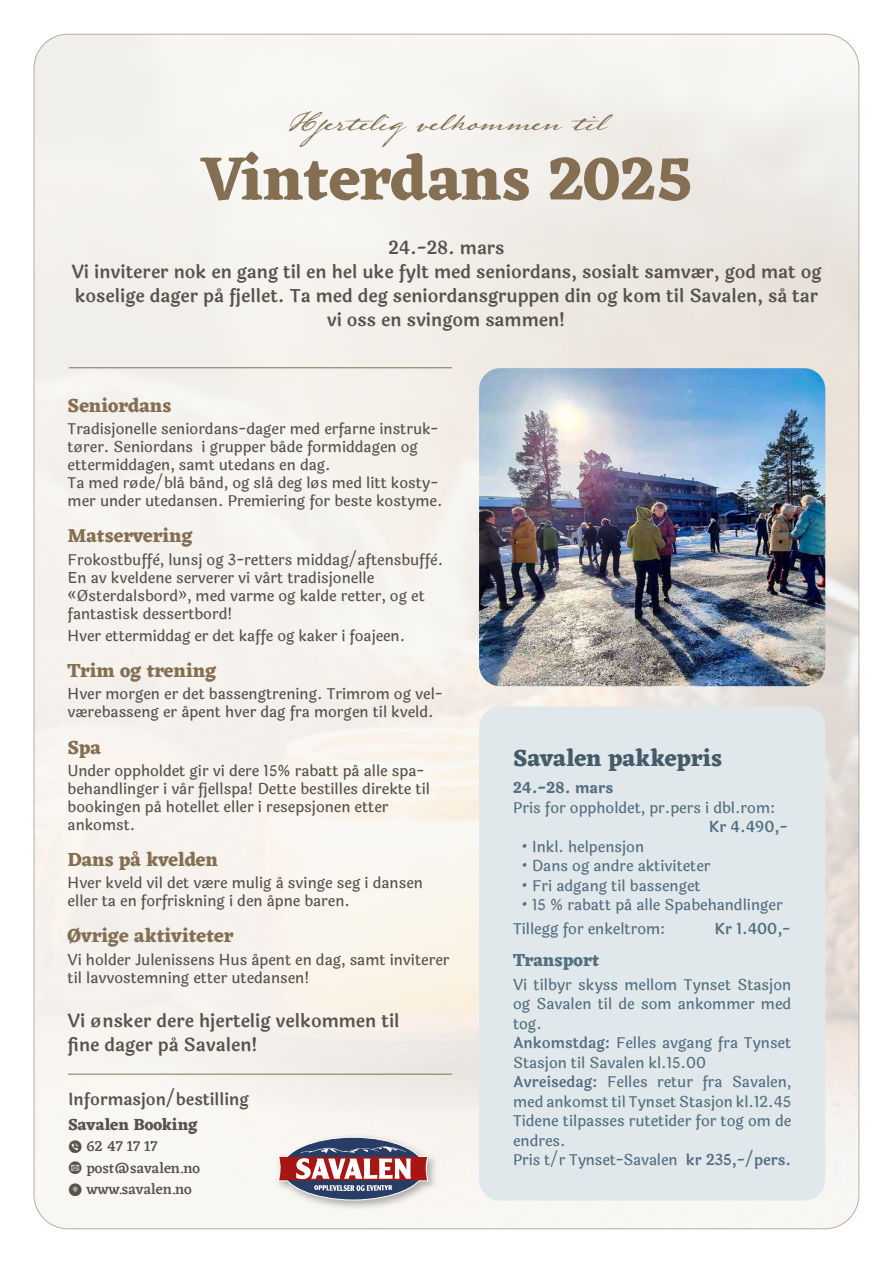
<style>
.page{position:relative;width:893px;height:1263px;background:#fff}
.page>*{position:absolute;margin:0;border:0;box-sizing:border-box;transform-origin:0 0}
.t1{font:700 63px "Eczar";letter-spacing:-.01em;color:#846f52}
.t2{font:24px "Lamar Pen";color:#846f52}
.t3{font:700 24px "Eczar";letter-spacing:-.01em;color:#445b6a}
.t4{font:700 19.5px "Eczar";color:#846f52}
.t5{font:600 18px/24px "Laila";color:#56534b}
.t6{font:700 18px "Eczar";color:#536f82}
.t7{font:600 16.5px "Laila";color:#56534b}
.t8{font:700 16.5px "Eczar";letter-spacing:-.015em;color:#56534b}
.t9{font:500 15px/18px "Laila";color:#56534b}
.t10{font:500 15px/19.5px "Laila";color:#536f82}
.t11{font:500 15px/21.6px "Eczar";letter-spacing:-.01em;color:#56534b}
.t12{font:600 15px "Laila";color:#536f82}
.t13{font:700 15px "Laila";color:#536f82}
.s1{font-family:"Socialico Plus";font-weight:400;font-size:18px}
.s2{font-weight:600}
</style>
<div class="page">
<div style="left:479px;top:706px;width:346px;height:494px;background:#e1e8eb;border-radius:21px"></div>
<div style="left:275px;top:1133px;width:163px;height:78px;background:#000;opacity:.3"></div>
<div style="left:282px;top:1137px;width:143px;height:63px;background:#283d65;border-radius:50%"></div>
<svg style="left:278px;top:1146px;width:151px;height:45px"></svg>
<hr style="left:69px;top:367px;width:383px;height:1px;background:#846f52">
<hr style="left:68px;top:1074px;width:384px;height:1px;background:#846f52">
<img style="left:479px;top:368px;width:346px;height:318px">
<h2 class="t2" style="left:289px;top:107px;width:316px">Hjertelig velkommen til</h2>
<h1 class="t1" style="left:201px;top:141px;width:493px">Vinterdans 2025</h1>
<p class="t5" style="left:71px;top:236px;width:752px;text-align:center">24.-28. mars<br>Vi inviterer nok en gang til en hel uke fylt med seniordans, sosialt samvær, god mat og koselige dager på fjellet. Ta med deg seniordansgruppen din og kom til Savalen, så tar vi oss en svingom sammen!</p>
<h3 class="t4" style="left:68px;top:394px;width:105px">Seniordans</h3>
<p class="t9" style="left:68px;top:420px;width:376px">Tradisjonelle seniordans-dager med erfarne instruk&shy;tører. Seniordans i grupper både formiddagen og ettermiddagen, samt utedans en dag.<br>Ta med røde/blå bånd, og slå deg løs med litt kosty&shy;mer under utedansen. Premiering for beste kostyme.</p>
<h3 class="t4" style="left:68px;top:524px;width:127px">Matservering</h3>
<p class="t9" style="left:68px;top:551px;width:377px">Frokostbuffè, lunsj og 3-retters middag/aftensbuffè.<br>En av kveldene serverer vi vårt tradisjonelle «Østerdalsbord», med varme og kalde retter, og et fantastisk dessertbord!</p>
<p class="t9" style="left:68px;top:627px;width:339px">Hver ettermiddag er det kaffe og kaker i foajeen.</p>
<h3 class="t4" style="left:68px;top:659px;width:150px">Trim og trening</h3>
<p class="t9" style="left:68px;top:686px;width:377px">Hver morgen er det bassengtrening. Trimrom og vel&shy;værebasseng er åpent hver dag fra morgen til kveld.</p>
<h3 class="t4" style="left:68px;top:735px;width:35px">Spa</h3>
<p class="t9" style="left:68px;top:762px;width:364px">Under oppholdet gir vi dere 15% rabatt på alle spa&shy;behandlinger i vår fjellspa! Dette bestilles direkte til bookingen på hotellet eller i resepsjonen etter ankomst.</p>
<h3 class="t4" style="left:68px;top:848px;width:152px">Dans på kvelden</h3>
<p class="t9" style="left:68px;top:874px;width:357px">Hver kveld vil det være mulig å svinge seg i dansen eller ta en forfriskning i den åpne baren.</p>
<h3 class="t4" style="left:68px;top:924px;width:167px">Øvrige aktiviteter</h3>
<p class="t9" style="left:68px;top:951px;width:383px">Vi holder Julenissens Hus åpent en dag, samt inviterer til lavvostemning etter utedansen!</p>
<p class="t5" style="left:68px;top:1010px;width:333px">Vi ønsker dere hjertelig velkommen til fine dager på Savalen!</p>
<p class="t7" style="left:68px;top:1088px;width:182px">Informasjon/bestilling</p>
<p class="t8" style="left:68px;top:1114px;width:131px">Savalen Booking</p>
<p class="t11" style="left:68px;top:1135px;width:133px"><span class="s1">v</span> 62 47 17 17<br><span class="s1">m</span> post@savalen.no<br><span class="s1">7</span> www.savalen.no</p>
<h2 class="t3" style="left:513px;top:744px;width:211px">Savalen pakkepris</h2>
<p class="t13" style="left:513px;top:776px;width:102px">24.-28. mars</p>
<p class="t10" style="left:513px;top:798px;width:264px">Pris for oppholdet, pr.pers i dbl.rom:</p>
<p class="t12" style="left:709px;top:816px;width:80px">Kr 4.490,-</p>
<p class="t10" style="left:522px;top:837px;width:124px">• Inkl. helpensjon</p>
<p class="t10" style="left:522px;top:856px;width:190px">• Dans og andre aktiviteter</p>
<p class="t10" style="left:522px;top:876px;width:181px">• Fri adgang til bassenget</p>
<p class="t10" style="left:513px;top:893px;width:271px;line-height:23.7px;text-indent:9px">• 15 % rabatt på alle Spabehandlinger<br>Tillegg for enkeltrom:</p>
<p class="t12" style="left:714px;top:918px;width:78px">Kr 1.400,-</p>
<p class="t6" style="left:513px;top:949px;width:88px">Transport</p>
<p class="t10" style="left:513px;top:975px;width:280px">Vi tilbyr skyss mellom Tynset Stasjon og Savalen til de som ankommer med tog.<br><span class="s2">Ankomstdag:</span> Felles avgang fra Tynset<br>Stasjon til Savalen kl.15.00<br><span class="s2">Avreisedag:</span> Felles retur fra Savalen, med ankomst til Tynset Stasjon kl.12.45<br>Tidene tilpasses rutetider for tog om de endres.<br>Pris t/r Tynset-Savalen <span class="s2">kr 235,-/pers.</span></p>
</div>
